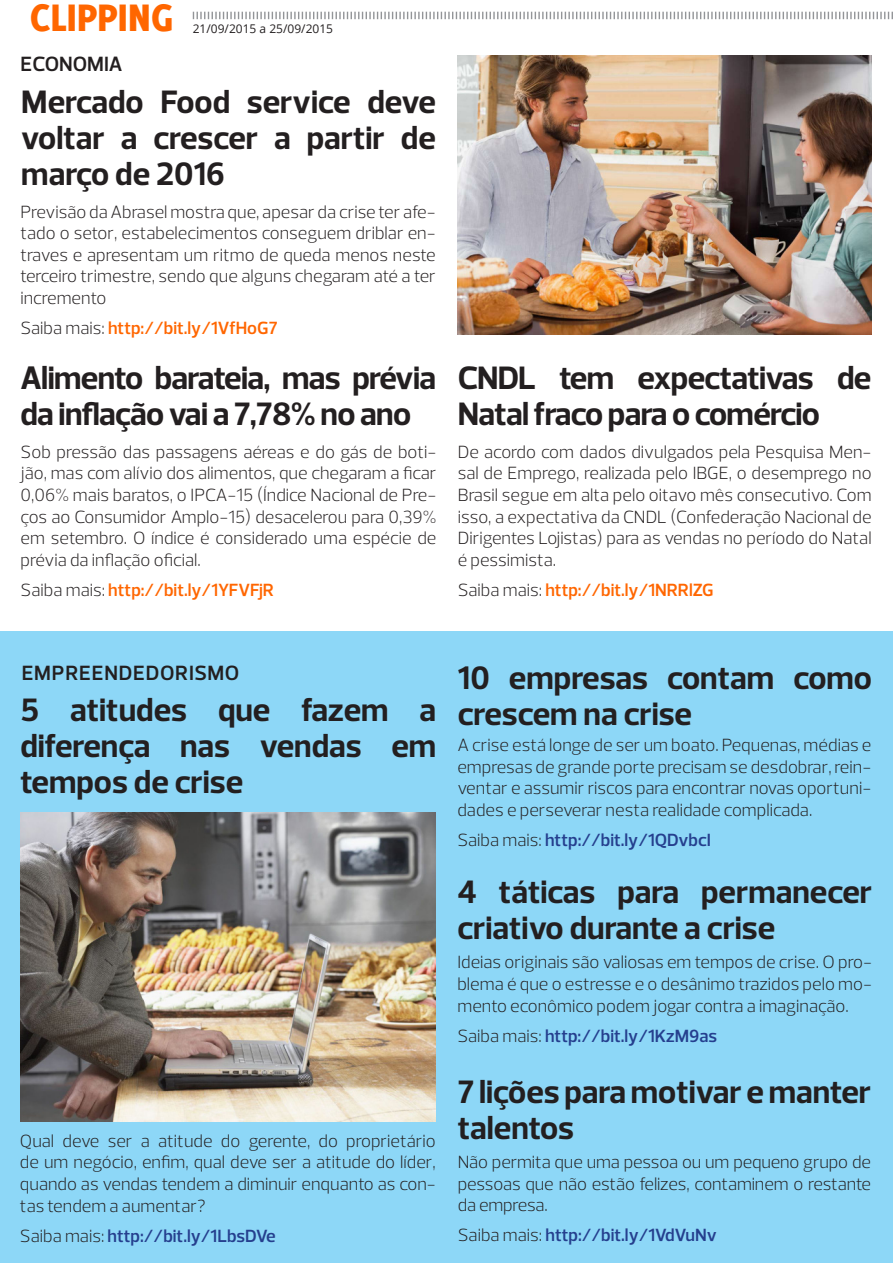
<style>
.page{position:relative;width:893px;height:1263px;background:#fff}
.page>*{position:absolute;margin:0;border:0;box-sizing:border-box;transform-origin:0 0}
.t1{font:800 42px "Delicious";color:#f60}
.t2{font:700 33px/36px "Prelo";color:#231f20}
.t3{font:700 33px/36px "Prelo";letter-spacing:-.02em;color:#231f20}
.t4{font:600 21px "Prelo";letter-spacing:.03em;color:#231f20}
.t5{font:600 21px "Prelo";color:#231f20}
.t6{font:300 18px/21.6px "Prelo";color:#231f20;text-align:justify}
.t7{font:600 18px "Prelo";color:#253f8e}
.t8{font:600 18px "Prelo";color:#f60}
.t9{font:12px "Open Sans";color:#231f20}
.s1{font-weight:300;color:#231f20}
</style>
<div class="page">
<svg style="left:193px;top:12px;width:700px;height:7px"></svg>
<div style="left:0;top:631px;width:893px;height:632px;background:#8dd7f7"></div>
<img style="left:20px;top:812px;width:416px;height:309px">
<img style="left:457px;top:55px;width:415px;height:279px">
<h1 class="t1" style="left:30px;top:-7px;width:145px">CLIPPING</h1>
<p class="t9" style="left:193px;top:20px;width:142px">21/09/2015 a 25/09/2015</p>
<p class="t5" style="left:20px;top:51px;width:104px">ECONOMIA</p>
<p class="t2" style="left:21px;top:84px;width:416px;text-align:justify">Mercado Food service deve voltar a crescer a partir de março de 2016</p>
<p class="t6" style="left:20px;top:201px;width:417px">Previsão da Abrasel mostra que, apesar da crise ter afe&shy;tado o setor, estabelecimentos conseguem driblar en&shy;traves e apresentam um ritmo de queda menos neste terceiro trimestre, sendo que alguns chegaram até a ter incremento</p>
<p class="t8" style="left:20px;top:317px;width:259px"><span class="s1">Saiba mais:</span> http://bit.ly/1VfHoG7</p>
<p class="t3" style="left:20px;top:360px;width:417px">Alimento barateia, mas prévia da inflação vai a 7,78% no ano</p>
<p class="t6" style="left:21px;top:441px;width:417px">Sob pressão das passagens aéreas e do gás de boti&shy;jão, mas com alívio dos alimentos, que chegaram a ficar 0,06% mais baratos, o IPCA-15 (Índice Nacional de Pre&shy;ços ao Consumidor Amplo-15) desacelerou para 0,39% em setembro. O índice é considerado uma espécie de prévia da inflação oficial.</p>
<p class="t8" style="left:21px;top:579px;width:255px"><span class="s1">Saiba mais:</span> http://bit.ly/1YFVFjR</p>
<p class="t3" style="left:458px;top:360px;width:415px">CNDL tem expectativas de<br>Natal fraco para o comércio</p>
<p class="t6" style="left:458px;top:441px;width:415px">De acordo com dados divulgados pela Pesquisa Men&shy;sal de Emprego, realizada pelo IBGE, o desemprego no Brasil segue em alta pelo oitavo mês consecutivo. Com isso, a expectativa da CNDL (Confederação Nacional de Dirigentes Lojistas) para as vendas no período do Natal é pessimista.</p>
<p class="t8" style="left:458px;top:579px;width:257px"><span class="s1">Saiba mais:</span> http://bit.ly/1NRRlZG</p>
<p class="t4" style="left:22px;top:660px;width:219px">EMPREENDEDORISMO</p>
<p class="t2" style="left:20px;top:692px;width:417px;text-align:justify">5 atitudes que fazem a diferença nas vendas em tempos de crise</p>
<p class="t6" style="left:20px;top:1130px;width:417px">Qual deve ser a atitude do gerente, do proprietário de um negócio, enfim, qual deve ser a atitude do líder, quando as vendas tendem a diminuir enquanto as con&shy;tas tendem a aumentar?</p>
<p class="t7" style="left:20px;top:1224px;width:257px"><span class="s1">Saiba mais:</span> http://bit.ly/1LbsDVe</p>
<p class="t2" style="left:458px;top:660px;width:416px">10 empresas contam como crescem na crise</p>
<p class="t6" style="left:457px;top:734px;width:415px">A crise está longe de ser um boato. Pequenas, médias e empresas de grande porte precisam se desdobrar, rein&shy;ventar e assumir riscos para encontrar novas oportuni&shy;dades e perseverar nesta realidade complicada.</p>
<p class="t7" style="left:457px;top:829px;width:255px"><span class="s1">Saiba mais:</span> http://bit.ly/1QDvbcI</p>
<p class="t2" style="left:457px;top:874px;width:416px">4 táticas para permanecer criativo durante a crise</p>
<p class="t6" style="left:457px;top:951px;width:416px">Ideias originais são valiosas em tempos de crise. O pro&shy;blema é que o estresse e o desânimo trazidos pelo mo&shy;mento econômico podem jogar contra a imaginação.</p>
<p class="t7" style="left:457px;top:1024px;width:261px"><span class="s1">Saiba mais:</span> http://bit.ly/1KzM9as</p>
<p class="t2" style="left:458px;top:1074px;width:415px">7 lições para motivar e manter talentos</p>
<p class="t6" style="left:458px;top:1151px;width:415px">Não permita que uma pessoa ou um pequeno grupo de pessoas que não estão felizes, contaminem o restante da empresa.</p>
<p class="t7" style="left:458px;top:1224px;width:261px"><span class="s1">Saiba mais:</span> http://bit.ly/1VdVuNv</p>
</div>
